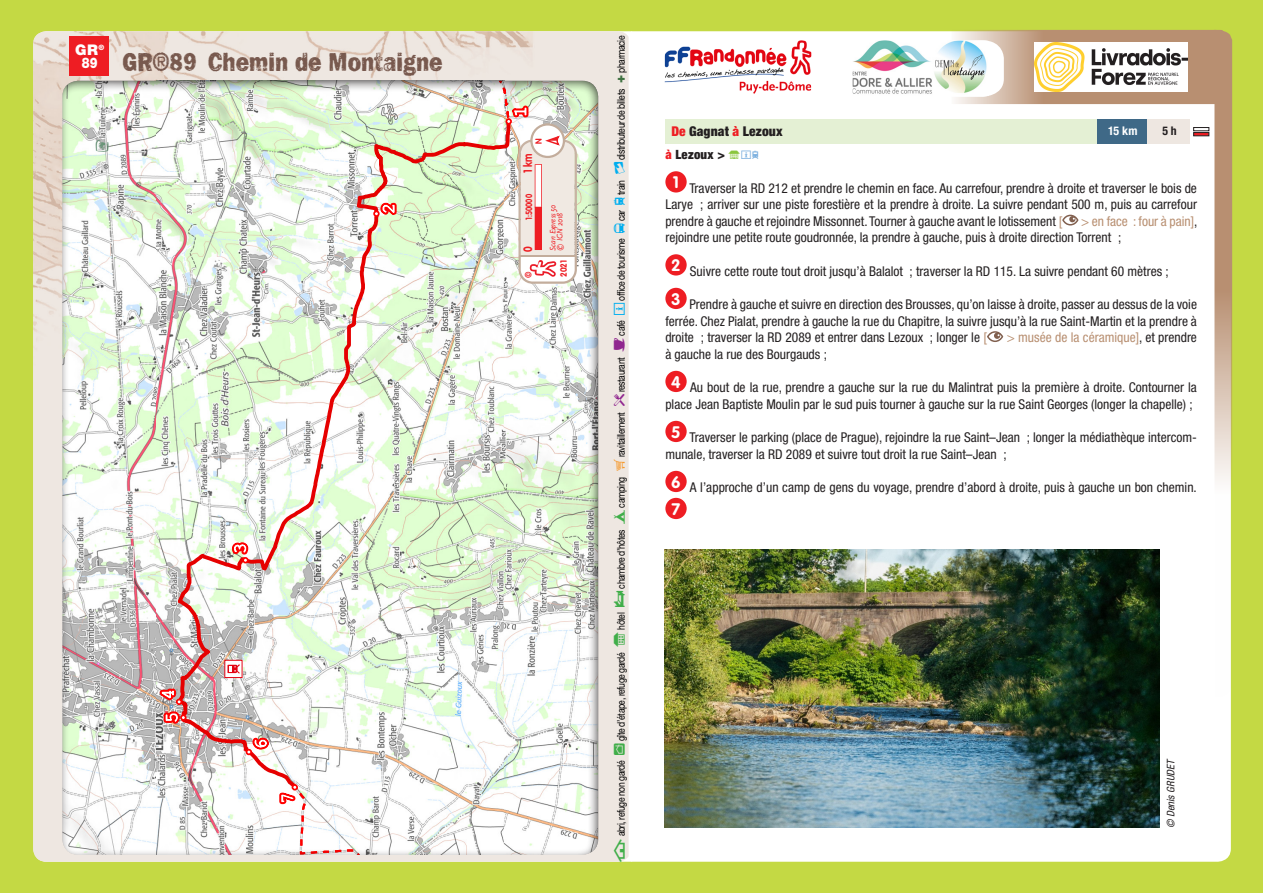
<style>
.page{position:relative;width:1263px;height:893px;background:#fff}
.page>*{position:absolute;margin:0;border:0;box-sizing:border-box;transform-origin:0 0}
.t1{font:27px "Frankie OTF";color:#78594e;scale:.83 1}
.t2{font:700 16.5px "VAG Rounded Std";color:#fff}
.t3{font:900 14.7px/12.9px "Helvetica Neue LT Std";color:#fff;text-align:center}
.t4{font:condensed 13.5px/16.5px "Helvetica Neue LT Std";color:#231f20;text-align:justify}
.t5{font:condensed 13.5px "Helvetica Neue LT Std";color:#b88f71}
.t6{font:900 condensed 13.5px "Helvetica Neue LT Std";letter-spacing:.01em;color:#231f20}
.t7{font:900 condensed 12.75px "Helvetica Neue LT Std";letter-spacing:.025em;color:#231f20}
.t8{font:700 condensed 12px "Helvetica Neue LT Std";color:#fff}
.t9{font:700 12px "VAG Rounded Std";color:#ee1d23;scale:.82 1}
.t10{font:700 condensed 12px "Helvetica Neue LT Std";color:#231f20}
.t11{font:10.5px "Helvetica Neue LT Std";letter-spacing:-.05em;color:#000;scale:.82 1}
.t12{font:italic condensed 10.5px "Helvetica Neue LT Std";color:#231f20}
.t13{font:700 9px "VAG Rounded Std";color:#ee1d23;scale:.82 1}
.t14{font:700 9px "VAG Rounded Std";color:#ee1d23;scale:.9 1}
.t15{font:italic 8.25px/6.9px "Scala Sans";color:#ee1d23;scale:.9 1}
.s1{font-family:"FF Randonnee";font-size:13.5px;color:#40ae49}
.s2{font-family:"FF Randonnee";font-size:13.5px;color:#f7931d}
.s3{font-family:"FF Randonnee";font-size:13.5px;color:#90268f}
.s4{font-family:"FF Randonnee";font-size:13.5px;color:#00aeef}
.s5{font-weight:900;font-size:13.5px;color:#407242}
.s6{color:#ee1d23}
.s7{font-family:"FF Randonnee";font-weight:400;font-stretch:normal;font-size:10.5px;color:#8bc63e}
.s8{font-family:"FF Randonnee";font-weight:400;font-stretch:normal;font-size:10.5px;color:#79aede}
.s9{color:#b88f71}
.s10{color:#231f20}
</style>
<div class="page">
<div style="left:0;top:0;width:631px;height:893px;background:#c4d944"></div>
<div style="left:631px;top:0;width:632px;height:893px;background:#c4d944"></div>
<div style="left:632px;top:31px;width:599px;height:831px;background:#fff"></div>
<img style="left:33px;top:31px;width:596px;height:831px">
<div style="left:665px;top:119px;width:432px;height:25px;background:#e4f0d4"></div>
<div style="left:665px;top:171px;width:22px;height:22px;background:#ee1d23;border-radius:50%"></div>
<div style="left:665px;top:254px;width:22px;height:22px;background:#ee1d23;border-radius:50%"></div>
<div style="left:665px;top:288px;width:22px;height:21px;background:#ee1d23;border-radius:50%"></div>
<div style="left:665px;top:371px;width:22px;height:21px;background:#ee1d23;border-radius:50%"></div>
<div style="left:665px;top:421px;width:22px;height:21px;background:#ee1d23;border-radius:50%"></div>
<div style="left:665px;top:471px;width:22px;height:21px;background:#ee1d23;border-radius:50%"></div>
<div style="left:665px;top:498px;width:22px;height:21px;background:#ee1d23;border-radius:50%"></div>
<div style="left:62px;top:80px;width:537px;height:775px;background:#231f20;opacity:.75"></div>
<svg style="left:506px;top:101px;width:71px;height:183px;background:#ebd9d2"></svg>
<div style="left:69px;top:36px;width:39px;height:39px;background:#ee1d23"></div>
<svg style="left:653px;top:40px;width:170px;height:57px"></svg>
<img style="left:665px;top:40px;width:146px;height:57px">
<svg style="left:838px;top:30px;width:394px;height:667px;background:#f7f4f1"></svg>
<img style="left:853px;top:40px;width:136px;height:57px">
<img style="left:664px;top:549px;width:495px;height:279px">
<img style="left:1035px;top:42px;width:153px;height:49px">
<p class="t3" style="left:75px;top:43px;width:31px">GR<sup>®<br></sup>89</p>
<h1 class="t1" style="left:122px;top:46px;width:388px">GR®89 Chemin de Montaigne</h1>
<p class="t14" style="left:533px;top:144px;width:8px;rotate:-90deg">N</p>
<p class="t9" style="left:521px;top:173px;width:25px;rotate:-90deg">1 km</p>
<p class="t13" style="left:524px;top:220px;width:33px;rotate:-90deg">1:50000</p>
<p class="t9" style="left:521px;top:252px;width:8px;rotate:-90deg">0</p>
<p class="t14" style="left:523px;top:278px;width:9px;rotate:-90deg">©</p>
<p class="t15" style="left:550px;top:251px;width:53px;rotate:-90deg">Scan Express 50 © IGN 2018</p>
<p class="t14" style="left:558px;top:277px;width:20px;rotate:-90deg">2021</p>
<p class="t11" style="left:615px;top:862px;width:1009px;rotate:-90deg"><span class="s1">M</span> abri, refuge non gardé <span class="s1">6</span> gîte d’étape, refuge gardé <span class="s1">1</span> hôtel <span class="s1">9</span> chambre d’hôtes <span class="s1">C</span> camping <span class="s2">3</span> ravitaillement <span class="s3">7</span> restaurant <span class="s3">2</span> café <span class="s4">8</span> office de tourisme <span class="s4">4</span> car <span class="s4">5</span> train <span class="s4">0</span> distributeur de billets <span class="s5">+</span> pharmacie</p>
<p class="t6" style="left:671px;top:123px;width:113px"><span class="s6">De</span> Gagnat <span class="s6">à</span> Lezoux</p>
<p class="t8" style="left:1108px;top:123px;width:31px">15 km</p>
<p class="t10" style="left:1162px;top:123px;width:16px">5 h</p>
<p class="t7" style="left:665px;top:147px;width:95px"><span class="s6">à</span> Lezoux &gt; <span class="s7">1</span><span class="s8">85</span></p>
<p class="t4" style="left:665px;top:179px;width:533px;text-indent:8px"><sup>1</sup> Traverser la RD 212 et prendre le chemin en face. Au carrefour, prendre à droite et traverser le bois de Larye ; arriver sur une piste forestière et la prendre à droite. La suivre pendant 500 m, puis au carrefour prendre à gauche et rejoindre Missonnet. Tourner à gauche avant le lotissement <span class="s9">[</span></p>
<p class="t4" style="left:665px;top:212px;width:533px;text-indent:416px"><span class="s9">&gt; en face : four à pain]</span>, rejoindre une petite route goudronnée, la prendre à gauche, puis à droite direction Torrent ;</p>
<p class="t4" style="left:671px;top:262px;width:499px"><sup>2</sup> Suivre cette route tout droit jusqu’à Balalot ; traverser la RD 115. La suivre pendant 60 mètres ;</p>
<p class="t4" style="left:665px;top:296px;width:533px;text-indent:6px"><sup>3</sup> Prendre à gauche et suivre en direction des Brousses, qu’on laisse à droite, passer au dessus de la voie ferrée. Chez Pialat, prendre à gauche la rue du Chapitre, la suivre jusqu’à la rue Saint-Martin et la prendre à droite ; traverser la RD 2089 et entrer dans Lezoux ; longer le <span class="s9">[</span></p>
<p class="t5" style="left:1007px;top:329px;width:192px">&gt; musée de la céramique]<span class="s10">, et prendre</span></p>
<p class="t4" style="left:665px;top:345px;width:163px">à gauche la rue des Bourgauds ;</p>
<p class="t4" style="left:665px;top:379px;width:533px;text-align:center"><sup>4</sup> Au bout de la rue, prendre a gauche sur la rue du Malintrat puis la première à droite. Contourner la place Jean Baptiste Moulin par le sud puis tourner à gauche sur la rue Saint Georges (longer la chapelle) ;</p>
<p class="t4" style="left:665px;top:429px;width:533px;text-indent:6px"><sup>5</sup> Traverser le parking (place de Prague), rejoindre la rue Saint–Jean ; longer la médiathèque intercom&shy;munale, traverser la RD 2089 et suivre tout droit la rue Saint–Jean ;</p>
<p class="t4" style="left:671px;top:479px;width:527px"><sup>6</sup> A l’approche d’un camp de gens du voyage, prendre d’abord à droite, puis à gauche un bon chemin.</p>
<p class="t2" style="left:672px;top:499px;width:10px">7</p>
<p class="t12" style="left:1165px;top:828px;width:71px;rotate:-90deg">© Denis GRUDET</p>
</div>
